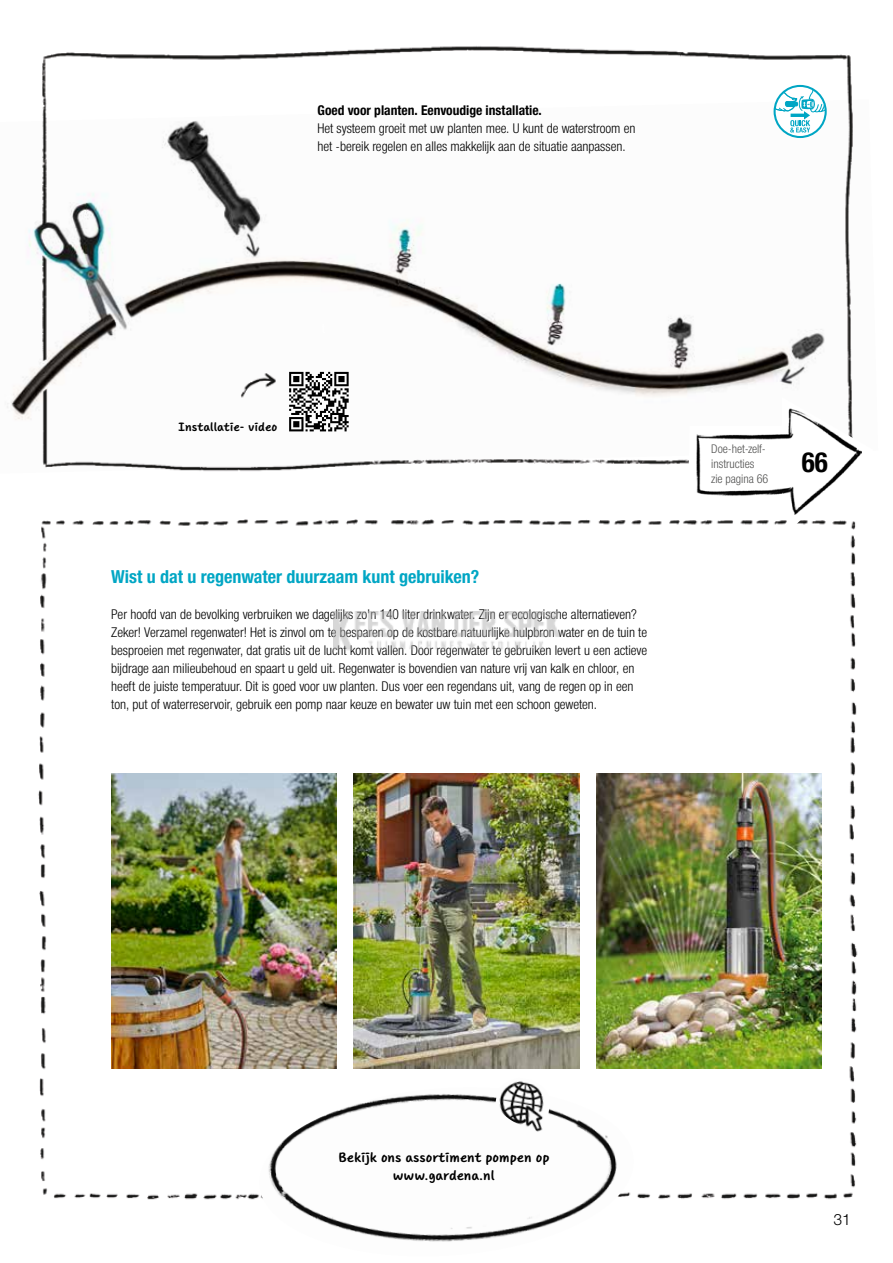
<style>
.page{position:relative;width:893px;height:1263px;background:#fff}
.page>*{position:absolute;margin:0;border:0;box-sizing:border-box;transform-origin:0 0}
.t1{font:700 27px "Gardena Sans Cond";color:#000}
.t2{font:700 18px "Gardena Sans Cond";color:#00a6c4}
.t3{font:15px "Gardena Sans";color:#000}
.t4{font:13.5px/18px "Gardena Sans Cond";color:#000}
.t5{font:700 13.5px/18px "Core Narae Pro";color:#000;text-align:center}
.t6{font:700 13.5px "Gardena Sans Cond";color:#000}
.t7{font:12px/15px "Gardena Sans Cond";color:#525251}
.t8{font:700 12px "Core Narae Pro";color:#000}
</style>
<div class="page">
<img style="left:7px;top:46px;width:851px;height:1154px">
<svg style="left:688px;top:397px;width:170px;height:131px"></svg>
<img style="left:696px;top:409px;width:166px;height:106px">
<svg style="left:774px;top:85px;width:53px;height:53px"></svg>
<img style="left:111px;top:773px;width:226px;height:295px">
<img style="left:354px;top:773px;width:225px;height:296px">
<img style="left:596px;top:773px;width:225px;height:296px">
<svg style="left:256px;top:1081px;width:381px;height:6px"></svg>
<img style="left:256px;top:1087px;width:381px;height:155px">
<img style="left:495px;top:1078px;width:58px;height:59px">
<img style="left:230px;top:361px;width:57px;height:41px">
<svg style="left:289px;top:372px;width:60px;height:59px"></svg>
<img style="left:334px;top:612px;width:225px;height:39px">
<p class="t6" style="left:317px;top:100px;width:226px">Goed voor planten. Eenvoudige installatie.</p>
<p class="t4" style="left:317px;top:118px;width:320px">Het systeem groeit met uw planten mee. U kunt de waterstroom en het -bereik regelen en alles makkelijk aan de situatie aanpassen.</p>
<p class="t8" style="left:178px;top:418px;width:101px">Installatie- video</p>
<h2 class="t2" style="left:111px;top:564px;width:370px">Wist u dat u regenwater duurzaam kunt gebruiken?</h2>
<p class="t4" style="left:111px;top:604px;width:537px">Per hoofd van de bevolking verbruiken we dagelijks zo'n 140 liter drinkwater. Zijn er ecologische alternatieven?<br>Zeker! Verzamel regenwater! Het is zinvol om te besparen op de kostbare natuurlijke hulpbron water en de tuin te besproeien met regenwater, dat gratis uit de lucht komt vallen. Door regenwater te gebruiken levert u een actieve bijdrage aan milieubehoud en spaart u geld uit. Regenwater is bovendien van nature vrij van kalk en chloor, en heeft de juiste temperatuur. Dit is goed voor uw planten. Dus voer een regendans uit, vang de regen op in een ton, put of waterreservoir, gebruik een pomp naar keuze en bewater uw tuin met een schoon geweten.</p>
<p class="t7" style="left:711px;top:440px;width:58px">Doe-het-zelf&shy;instructies zie pagina 66</p>
<h1 class="t1" style="left:802px;top:443px;width:27px">66</h1>
<p class="t5" style="left:338px;top:1147px;width:213px">Bekijk ons assortiment pompen op www.gardena.nl</p>
<p class="t3" style="left:834px;top:1209px;width:18px">31</p>
</div>
